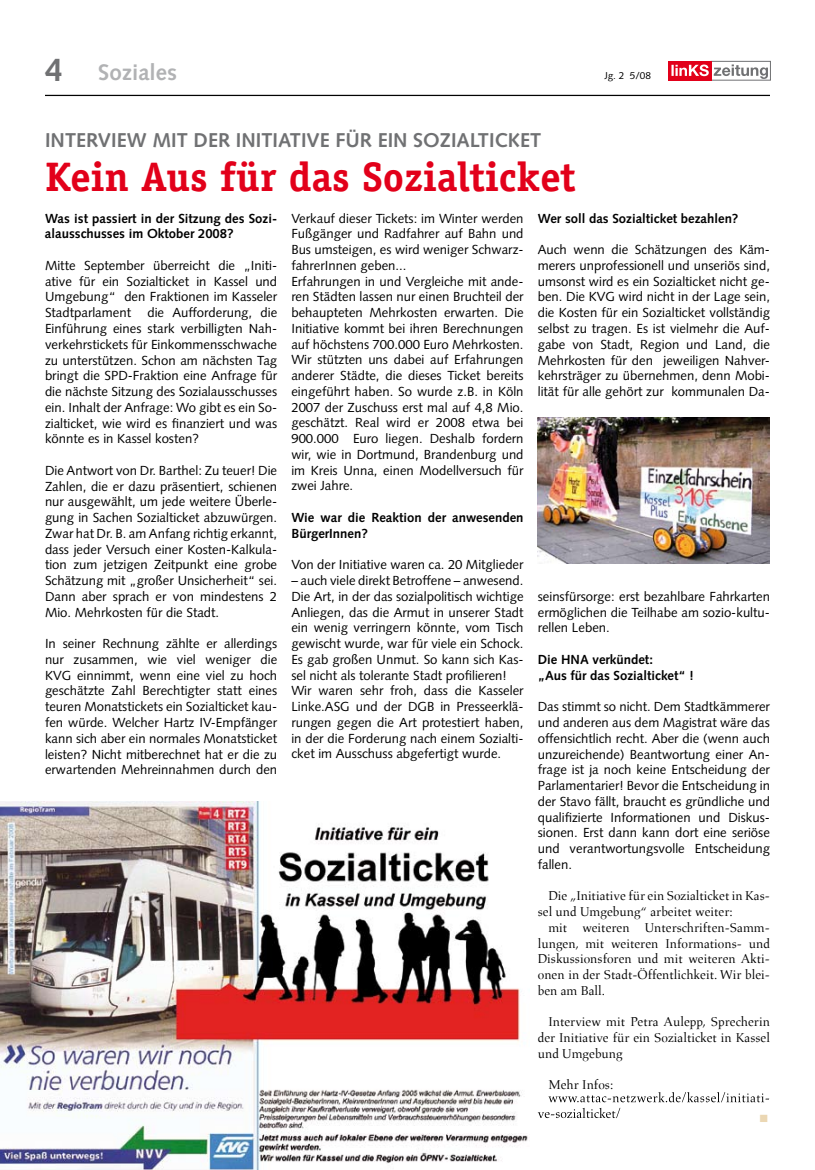
<style>
.page{position:relative;width:815px;height:1170px;background:#fff}
.page>*{position:absolute;margin:0;border:0;box-sizing:border-box;transform-origin:0 0}
.t1{font:700 41.25px "Officina Serif";color:#e2001a}
.t2{font:700 22.5px "Syntax";color:#b1b2b4}
.t3{font:700 20px "Syntax";color:#707173}
.t4{font:13.12px/15.8px "Syntax";color:#000;text-align:justify}
.t5{font:13.12px/15.8px "Aldus LT";color:#000;text-align:justify}
.t6{font:700 13.12px/15.8px "Syntax";color:#000}
.t7{font:12.5px "Wingdings";color:#ebd7b3}
.t8{font:10px "Syntax";color:#000}
</style>
<div class="page">
<hr style="left:45px;top:95px;width:725px;height:1px;background:#000">
<div style="left:711px;top:61px;width:60px;height:19px;border:1px solid #707173"></div>
<div style="left:668px;top:61px;width:43px;height:19px;background:#e2001a"></div>
<svg style="left:671px;top:64px;width:97px;height:15px"></svg>
<svg style="left:538px;top:1092px;width:231px;height:25px"></svg>
<img style="left:0;top:801px;width:528px;height:368px">
<img style="left:538px;top:417px;width:232px;height:146px">
<h2 class="t2" style="left:98px;top:59px;width:80px">Soziales</h2>
<p class="t8" style="left:604px;top:70px;width:48px">Jg. 2 5/08</p>
<h3 class="t3" style="left:45px;top:129px;width:498px">Interview mit der In itiative für ein Sozialticket</h3>
<h1 class="t1" style="left:45px;top:151px;width:532px">Kein Aus für das Sozialticket</h1>
<p class="t6" style="left:45px;top:210px;width:234px">Was ist passiert in der Sitzung des Sozi&shy;alausschusses im Oktober 2008?</p>
<p class="t4" style="left:45px;top:257px;width:234px">Mitte September überreicht die „Initi&shy;ative für ein Sozialticket in Kassel und Umgebung“ den Fraktionen im Kasseler Stadtparlament die Aufforderung, die Einführung eines stark verbilligten Nah&shy;verkehrstickets für Einkommensschwache zu unterstützen. Schon am nächsten Tag bringt die SPD-Fraktion eine Anfrage für die nächste Sitzung des Sozialausschusses ein. Inhalt der Anfrage: Wo gibt es ein So&shy;zialticket, wie wird es finanziert und was könnte es in Kassel kosten?</p>
<p class="t4" style="left:45px;top:462px;width:234px">Die Antwort von Dr. Barthel: Zu teuer! Die Zahlen, die er dazu präsentiert, schienen nur ausgewählt, um jede weitere Überle&shy;gung in Sachen Sozialticket abzuwürgen.<br>Zwar hat Dr. B. am Anfang richtig erkannt, dass jeder Versuch einer Kosten-Kalkula&shy;tion zum jetzigen Zeitpunkt eine grobe Schätzung mit „großer Unsicherheit“ sei.<br>Dann aber sprach er von mindestens 2<br>Mio. Mehrkosten für die Stadt.</p>
<p class="t4" style="left:45px;top:635px;width:234px">In seiner Rechnung zählte er allerdings nur zusammen, wie viel weniger die KVG einnimmt, wenn eine viel zu hoch geschätzte Zahl Berechtigter statt eines teuren Monatstickets ein Sozialticket kau&shy;fen würde. Welcher Hartz IV-Empfänger kann sich aber ein normales Monatsticket leisten? Nicht mitberechnet hat er die zu erwartenden Mehreinnahmen durch den</p>
<p class="t4" style="left:291px;top:210px;width:234px;text-align:left">Verkauf dieser Tickets: im Winter werden Fußgänger und Radfahrer auf Bahn und Bus umsteigen, es wird weniger Schwarz&shy;fahrerInnen geben...<br>Erfahrungen in und Vergleiche mit ande&shy;ren Städten lassen nur einen Bruchteil der behaupteten Mehrkosten erwarten. Die Initiative kommt bei ihren Berechnungen auf höchstens 700.000 Euro Mehrkosten.<br>Wir stützten uns dabei auf Erfahrungen anderer Städte, die dieses Ticket bereits eingeführt haben. So wurde z.B. in Köln 2007 der Zuschuss erst mal auf 4,8 Mio. geschätzt. Real wird er 2008 etwa bei 900.000 Euro liegen. Deshalb fordern wir, wie in Dortmund, Brandenburg und im Kreis Unna, einen Modellversuch für zwei Jahre.</p>
<p class="t6" style="left:291px;top:509px;width:234px">Wie war die Reaktion der anwesenden<br>BürgerInnen?</p>
<p class="t4" style="left:291px;top:557px;width:234px">Von der Initiative waren ca. 20 Mitglieder</p>
<p class="t4" style="left:291px;top:572px;width:234px;text-align:left">– auch viele direkt Betroffene – anwesend.<br>Die Art, in der das sozialpolitisch wichtige Anliegen, das die Armut in unserer Stadt ein wenig verringern könnte, vom Tisch gewischt wurde, war für viele ein Schock.<br>Es gab großen Unmut. So kann sich Kas&shy;sel nicht als tolerante Stadt profilieren!<br>Wir waren sehr froh, dass die Kasseler Linke.ASG und der DGB in Presseerklä&shy;rungen gegen die Art protestiert haben, in der die Forderung nach einem Sozialti&shy;cket im Ausschuss abgefertigt wurde.</p>
<p class="t6" style="left:538px;top:210px;width:202px">Wer soll das Sozialticket bezahlen?</p>
<p class="t4" style="left:538px;top:242px;width:234px">Auch wenn die Schätzungen des Käm&shy;merers unprofessionell und unseriös sind, umsonst wird es ein Sozialticket nicht ge&shy;ben. Die KVG wird nicht in der Lage sein, die Kosten für ein Sozialticket vollständig selbst zu tragen. Es ist vielmehr die Auf&shy;gabe von Stadt, Region und Land, die Mehrkosten für den jeweiligen Nahver&shy;kehrsträger zu übernehmen, denn Mobi&shy;lität für alle gehört zur kommunalen Da-</p>
<p class="t4" style="left:538px;top:588px;width:234px">seinsfürsorge: erst bezahlbare Fahrkarten ermöglichen die Teilhabe am sozio-kultu&shy;rellen Leben.</p>
<p class="t6" style="left:538px;top:651px;width:158px">Die HNA verkündet:<br>„Aus für das Sozialticket“ !</p>
<p class="t4" style="left:538px;top:698px;width:234px">Das stimmt so nicht. Dem Stadtkämmerer und anderen aus dem Magistrat wäre das offensichtlich recht. Aber die (wenn auch unzureichende) Beantwortung einer An&shy;frage ist ja noch keine Entscheidung der Parlamentarier! Bevor die Entscheidung in der Stavo fällt, braucht es gründliche und qualifizierte Informationen und Diskus&shy;sionen. Erst dann kann dort eine seriöse und verantwortungsvolle Entscheidung fallen.</p>
<p class="t5" style="left:538px;top:888px;width:234px;text-indent:11px">Die „Initiative für ein Sozialticket in Kas&shy;sel und Umgebung“ arbeitet weiter:</p>
<p class="t5" style="left:538px;top:919px;width:234px;text-indent:11px">mit weiteren Unterschriften-Samm&shy;lungen, mit weiteren Informations- und Diskussionsforen und mit weiteren Akti&shy;onen in der Stadt-Öffentlichkeit. Wir blei&shy;ben am Ball.</p>
<p class="t5" style="left:538px;top:1014px;width:234px;text-indent:11px">Interview mit Petra Aulepp, Sprecherin der Initiative für ein Sozialticket in Kassel und Umgebung</p>
<p class="t5" style="left:548px;top:1077px;width:66px">Mehr Infos:</p>
<p class="t7" style="left:759px;top:1111px;width:11px">■</p>
</div>
